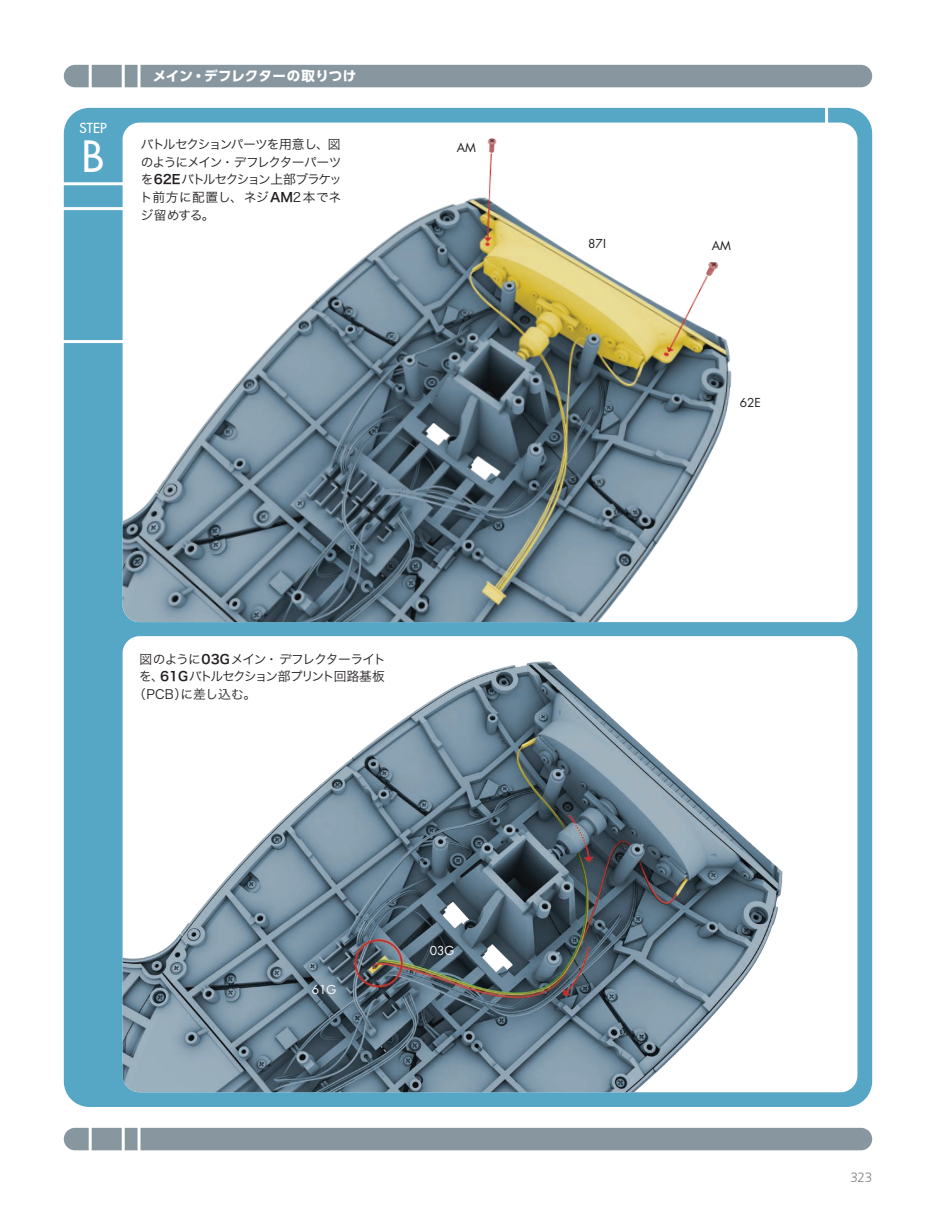
<style>
.page{position:relative;width:936px;height:1212px;background:#fff}
.page>*{position:absolute;margin:0;border:0;box-sizing:border-box;transform-origin:0 0}
.t1{font:500 42px "Futura Std";color:#fff}
.t2{font:700 13.5px "UD Shin Go Pro";letter-spacing:.015em;color:#fff}
.t3{font:500 13.5px "Futura Std";color:#fff}
.t4{font:300 13.5px "Frutiger LT Std";color:#828688}
.t5{font:12.75px/17.5px "Hira Kaku Pro W3";letter-spacing:-.07em;color:#231f20;text-align:justify}
.t6{font:12.75px "Hira Kaku Pro W3";letter-spacing:-.13em;color:#231f20}
.t7{font:12.75px "Hira Kaku Pro W3";color:#231f20}
.t8{font:12px "Futura Std";color:#231f20}
.t9{font:12px "Futura Std";color:#fff}
.s1{font-family:"Hira Kaku Pro W6"}
</style>
<div class="page">
<div style="left:64px;top:1128px;width:808px;height:22px;background:#87969f;border-radius:11px"></div>
<hr style="left:137px;top:1123px;width:3px;height:43px;background:#fff">
<hr style="left:122px;top:1121px;width:3px;height:45px;background:#fff">
<hr style="left:89px;top:1121px;width:3px;height:45px;background:#fff">
<div style="left:64px;top:65px;width:808px;height:22px;background:#87969f;border-radius:11px"></div>
<hr style="left:137px;top:49px;width:3px;height:44px;background:#fff">
<hr style="left:122px;top:49px;width:3px;height:44px;background:#fff">
<hr style="left:89px;top:49px;width:3px;height:44px;background:#fff">
<div style="left:64px;top:108px;width:808px;height:999px;background:#56a6c6;border-radius:26px"></div>
<hr style="left:825px;top:93px;width:3px;height:54px;background:#fff">
<hr style="left:58px;top:182px;width:79px;height:3px;background:#fff">
<hr style="left:58px;top:207px;width:79px;height:3px;background:#fff">
<hr style="left:58px;top:340px;width:79px;height:3px;background:#fff">
<div style="left:123px;top:123px;width:734px;height:499px;background:#fff;border-radius:17px"></div>
<div style="left:123px;top:636px;width:734px;height:456px;background:#fff;border-radius:17px"></div>
<img style="left:123px;top:138px;width:609px;height:482px">
<div style="left:695px;top:240px;width:36px;height:21px;background:#fff"></div>
<img style="left:123px;top:620px;width:705px;height:472px">
<p class="t3" style="left:80px;top:120px;width:29px">STEP</p>
<h1 class="t1" style="left:82px;top:130px;width:24px">B</h1>
<p class="t2" style="left:153px;top:65px;width:205px">メイン・デフレクターの取りつけ</p>
<p class="t5" style="left:140px;top:135px;width:203px">バトルセクションパーツを用意し、図のようにメイン・デフレクターパーツを<span class="s1">62E</span>バトルセクション上部ブラケット前方に配置し、ネジ<span class="s1">AM</span>2本でネジ留めする。</p>
<p class="t8" style="left:457px;top:140px;width:21px">AM</p>
<p class="t5" style="left:140px;top:649px;width:248px">図のように<span class="s1">03G</span>メイン・デフレクターライト</p>
<p class="t6" style="left:139px;top:665px;width:247px">を、<span class="s1">61G</span>バトルセクション部プリント回路基板</p>
<p class="t7" style="left:133px;top:683px;width:124px">（PCB）に差し込む。</p>
<p class="t9" style="left:312px;top:982px;width:26px">61G</p>
<p class="t9" style="left:429px;top:943px;width:26px">03G</p>
<p class="t8" style="left:588px;top:236px;width:19px">87I</p>
<p class="t8" style="left:711px;top:238px;width:21px">AM</p>
<p class="t8" style="left:739px;top:395px;width:23px">62E</p>
<p class="t4" style="left:850px;top:1170px;width:23px">323</p>
</div>
